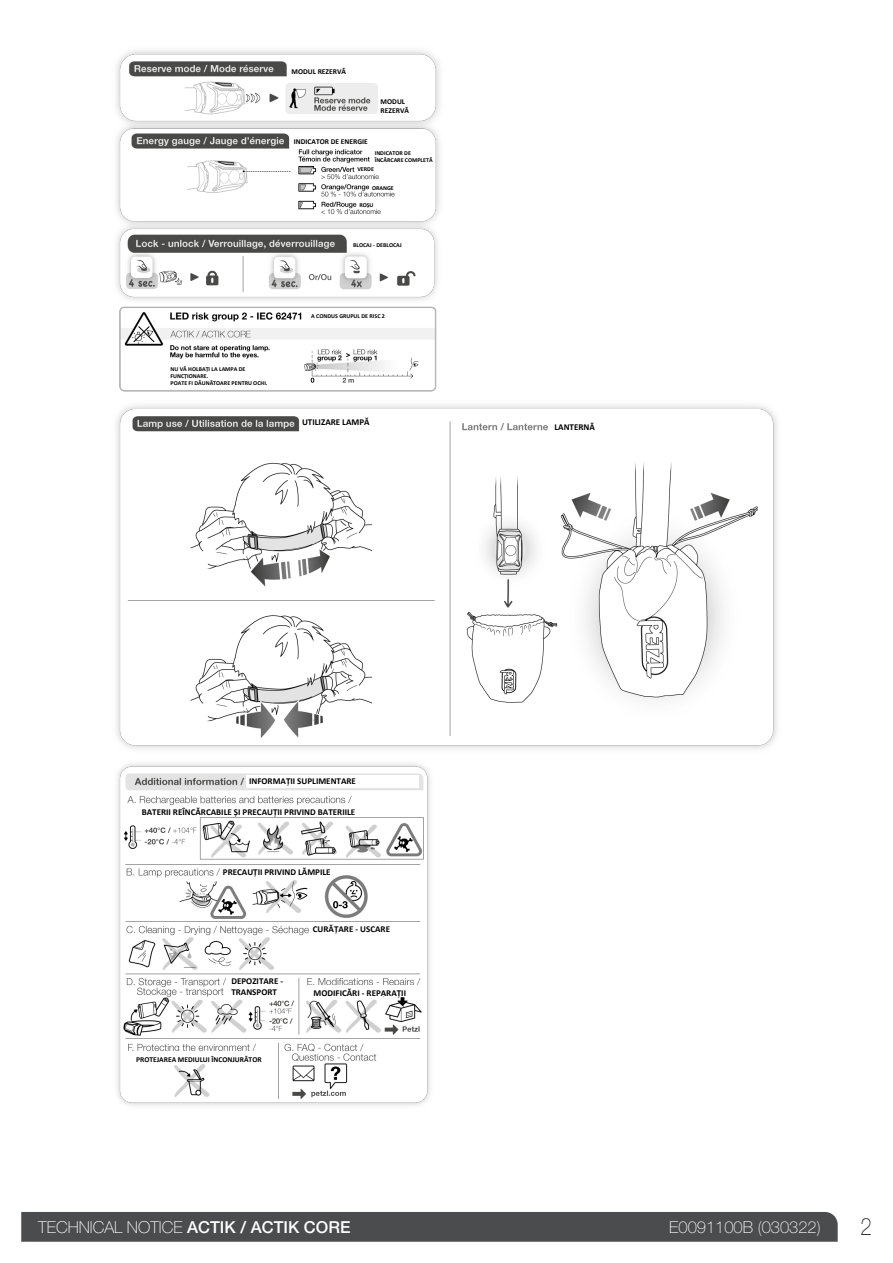
<style>
.page{position:relative;width:893px;height:1263px;background:#fff}
.page>*{position:absolute;margin:0;border:0;box-sizing:border-box;transform-origin:0 0}
.t1{font:100 24px "Helvetica Neue LT Pro";color:#231f20;scale:.85 1}
.t2{font:100 16.5px "Helvetica Neue LT Pro";color:#fff}
.t3{font:700 9px/10.8px "Calibri";color:#000}
.t4{font:700 7.5px/9px "Calibri";color:#000}
.t5{font:700 6px/7.2px "Calibri";color:#000}
.s1{font-weight:500}
</style>
<div class="page">
<img style="left:21px;top:50px;width:817px;height:1192px">
<img style="left:170px;top:363px;width:122px;height:25px">
<img style="left:247px;top:775px;width:171px;height:12px">
<img style="left:139px;top:805px;width:123px;height:11px">
<img style="left:220px;top:866px;width:101px;height:12px">
<img style="left:307px;top:986px;width:119px;height:10px">
<img style="left:135px;top:1051px;width:137px;height:11px">
<p class="t4" style="left:292px;top:67px;width:56px">MODUL REZERVĂ</p>
<p class="t4" style="left:294px;top:137px;width:75px">INDICATOR DE ENERGIE</p>
<p class="t4" style="left:381px;top:97px;width:30px">MODUL<br>REZERVĂ</p>
<p class="t5" style="left:375px;top:149px;width:59px">INDICATOR DE<br>ÎNCĂRCARE COMPLETĂ</p>
<p class="t5" style="left:357px;top:165px;width:18px">VERDE</p>
<p class="t5" style="left:372px;top:184px;width:23px">ORANGE</p>
<p class="t5" style="left:359px;top:201px;width:16px">ROȘU</p>
<p class="t5" style="left:353px;top:241px;width:50px">BLOCAJ - DEBLOCAJ</p>
<p class="t5" style="left:171px;top:365px;width:99px">NU VĂ HOLBAȚI LA LAMPA DE<br>FUNCȚIONARE.<br>POATE FI DĂUNĂTOARE PENTRU OCHI.</p>
<p class="t5" style="left:311px;top:312px;width:75px">A CONDUS GRUPUL DE RISC 2</p>
<p class="t3" style="left:302px;top:417px;width:69px">UTILIZARE LAMPĂ</p>
<p class="t3" style="left:249px;top:776px;width:108px">INFORMAȚII SUPLIMENTARE</p>
<p class="t3" style="left:142px;top:806px;width:215px">BATERII REÎNCĂRCABILE ȘI PRECAUȚII PRIVIND BATERIILE</p>
<p class="t3" style="left:223px;top:866px;width:109px">PRECAUȚII PRIVIND LĂMPILE</p>
<p class="t3" style="left:313px;top:923px;width:79px">CURĂȚARE - USCARE</p>
<p class="t3" style="left:231px;top:975px;width:53px">DEPOZITARE -<br>TRANSPORT</p>
<p class="t3" style="left:314px;top:988px;width:94px">MODIFICĂRI - REPARAȚII</p>
<p class="t4" style="left:136px;top:1055px;width:127px">PROTEJAREA MEDIULUI ÎNCONJURĂTOR</p>
<p class="t3" style="left:554px;top:422px;width:42px">LANTERNĂ</p>
<h2 class="t2" style="left:38px;top:1217px;width:314px">TECHNICAL NOTICE <span class="s1">ACTIK / ACTIK CORE</span></h2>
<h2 class="t2" style="left:669px;top:1217px;width:153px">E0091100B (030322)</h2>
<h1 class="t1" style="left:860px;top:1212px;width:15px">2</h1>
</div>
